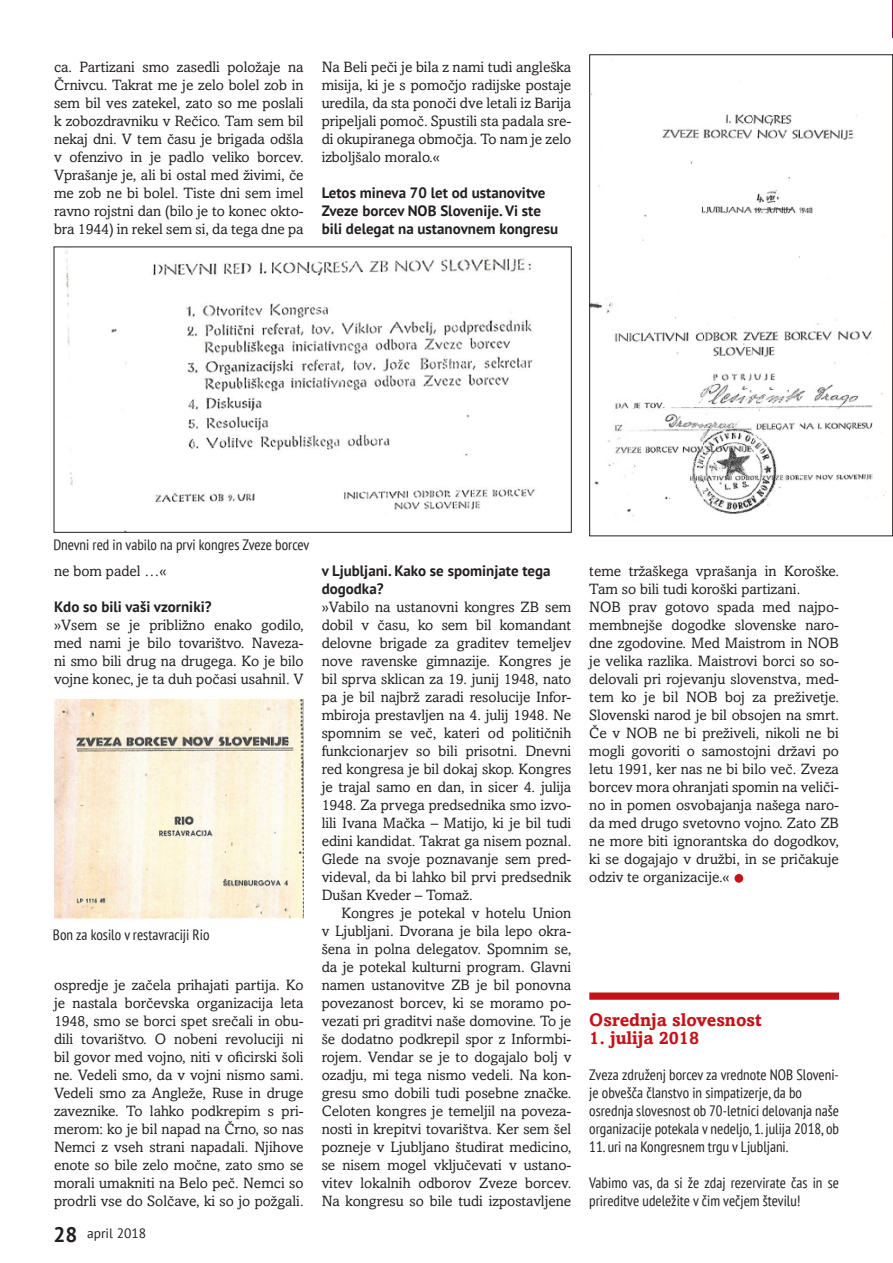
<style>
.page{position:relative;width:893px;height:1263px;background:#fff}
.page>*{position:absolute;margin:0;border:0;box-sizing:border-box;transform-origin:0 0}
.body2{font:700 18px "xpro";color:#c4121a}
.body2-2{font:15px/18px "xpro";color:#231f20;text-align:justify}
.sporocila_body{font:condensed 15px/18px "PT Sans";color:#231f20}
.vprasanje{font:700 15px/18px "PT Sans";color:#231f20}
.podpis_foto{font:condensed 15px "PT Sans";color:#231f20}
.body2-3{font:700 15px "PT Sans";color:#231f20}
.t1{font:13.5px "PT Sans";color:#231f20}
.s1{font-weight:700;font-size:21px}
</style>
<div class="page">
<hr style="left:892px;top:0;width:1px;height:37px;background:#85074f">
<div style="left:589px;top:992px;width:250px;height:8px;background:#c4121a"></div>
<img style="left:66px;top:251px;width:469px;height:280px">
<div style="left:54px;top:246px;width:518px;height:287px;border:1px solid #231f20"></div>
<img style="left:54px;top:700px;width:250px;height:219px">
<img style="left:591px;top:59px;width:295px;height:458px">
<div style="left:589px;top:54px;width:304px;height:482px;border:1px solid #231f20"></div>
<div style="left:734px;top:874px;width:9px;height:9px;background:#c4121a;border-radius:50%"></div>
<p class="body2-2" style="left:54px;top:58px;width:251px">ca. Partizani smo zasedli položaje na Črnivcu. Takrat me je zelo bolel zob in sem bil ves zatekel, zato so me poslali k zobozdravniku v Rečico. Tam sem bil nekaj dni. V tem času je brigada odšla v ofenzivo in je padlo veliko borcev.<br>Vprašanje je, ali bi ostal med živimi, če me zob ne bi bolel. Tiste dni sem imel ravno rojstni dan (bilo je to konec okto&shy;bra 1944) in rekel sem si, da tega dne pa</p>
<p class="body2-2" style="left:322px;top:58px;width:251px">Na Beli peči je bila z nami tudi angleška misija, ki je s pomočjo radijske postaje uredila, da sta ponoči dve letali iz Barija pripeljali pomoč. Spustili sta padala sre&shy;di okupiranega območja. To nam je zelo izboljšalo moralo.«</p>
<p class="vprasanje" style="left:322px;top:183px;width:238px">Letos mineva 70 let od ustanovitve<br>Zveze borcev NOB Slovenije. Vi ste bili delegat na ustanovnem kongresu</p>
<p class="podpis_foto" style="left:53px;top:535px;width:257px">Dnevni red in vabilo na prvi kongres Zveze borcev</p>
<p class="body2-2" style="left:54px;top:562px;width:114px">ne bom padel …«</p>
<p class="body2-3" style="left:54px;top:597px;width:159px">Kdo so bili vaši vzorniki?</p>
<p class="body2-2" style="left:54px;top:616px;width:251px">»Vsem se je približno enako godilo, med nami je bilo tovarištvo. Naveza&shy;ni smo bili drug na drugega. Ko je bilo vojne konec, je ta duh počasi usahnil. V</p>
<p class="podpis_foto" style="left:53px;top:925px;width:158px">Bon za kosilo v restavraciji Rio</p>
<p class="body2-2" style="left:54px;top:976px;width:251px">ospredje je začela prihajati partija. Ko je nastala borčevska organizacija leta 1948, smo se borci spet srečali in obu&shy;dili tovarištvo. O nobeni revoluciji ni bil govor med vojno, niti v oficirski šoli ne. Vedeli smo, da v vojni nismo sami.<br>Vedeli smo za Angleže, Ruse in druge zaveznike. To lahko podkrepim s pri&shy;merom: ko je bil napad na Črno, so nas Nemci z vseh strani napadali. Njihove enote so bile zelo močne, zato smo se morali umakniti na Belo peč. Nemci so prodrli vse do Solčave, ki so jo požgali.</p>
<p class="t1" style="left:54px;top:1225px;width:94px"><span class="s1">28</span> april 2018</p>
<p class="vprasanje" style="left:322px;top:561px;width:230px">v Ljubljani. Kako se spominjate tega dogodka?</p>
<p class="body2-2" style="left:322px;top:598px;width:251px">»Vabilo na ustanovni kongres ZB sem dobil v času, ko sem bil komandant delovne brigade za graditev temeljev nove ravenske gimnazije. Kongres je bil sprva sklican za 19. junij 1948, nato pa je bil najbrž zaradi resolucije Infor&shy;mbiroja prestavljen na 4. julij 1948. Ne spomnim se več, kateri od političnih funkcionarjev so bili prisotni. Dnevni red kongresa je bil dokaj skop. Kongres je trajal samo en dan, in sicer 4. julija 1948. Za prvega predsednika smo izvo&shy;lili Ivana Mačka – Matijo, ki je bil tudi edini kandidat. Takrat ga nisem poznal.<br>Glede na svoje poznavanje sem pred&shy;videval, da bi lahko bil prvi predsednik Dušan Kveder – Tomaž.</p>
<p class="body2-2" style="left:322px;top:904px;width:251px;text-indent:20px">Kongres je potekal v hotelu Union v Ljubljani. Dvorana je bila lepo okra&shy;šena in polna delegatov. Spomnim se, da je potekal kulturni program. Glavni namen ustanovitve ZB je bil ponovna povezanost borcev, ki se moramo po&shy;vezati pri graditvi naše domovine. To je še dodatno podkrepil spor z Informbi&shy;rojem. Vendar se je to dogajalo bolj v ozadju, mi tega nismo vedeli. Na kon&shy;gresu smo dobili tudi posebne značke.<br>Celoten kongres je temeljil na poveza&shy;nosti in krepitvi tovarištva. Ker sem šel pozneje v Ljubljano študirat medicino, se nisem mogel vključevati v ustano&shy;vitev lokalnih odborov Zveze borcev.<br>Na kongresu so bile tudi izpostavljene</p>
<p class="body2-2" style="left:589px;top:562px;width:251px">teme tržaškega vprašanja in Koroške.<br>Tam so bili tudi koroški partizani.</p>
<p class="body2-2" style="left:589px;top:598px;width:251px">NOB prav gotovo spada med najpo&shy;membnejše dogodke slovenske naro&shy;dne zgodovine. Med Maistrom in NOB je velika razlika. Maistrovi borci so so&shy;delovali pri rojevanju slovenstva, med&shy;tem ko je bil NOB boj za preživetje.<br>Slovenski narod je bil obsojen na smrt.<br>Če v NOB ne bi preživeli, nikoli ne bi mogli govoriti o samostojni državi po letu 1991, ker nas ne bi bilo več. Zveza borcev mora ohranjati spomin na veliči&shy;no in pomen osvobajanja našega naro&shy;da med drugo svetovno vojno. Zato ZB ne more biti ignorantska do dogodkov, ki se dogajajo v družbi, in se pričakuje odziv te organizacije.«</p>
<p class="body2" style="left:589px;top:1009px;width:174px">Osrednja slovesnost</p>
<p class="body2" style="left:589px;top:1027px;width:111px">1. julija 2018</p>
<p class="sporocila_body" style="left:589px;top:1065px;width:251px">Zveza združenj borcev za vrednote NOB Sloveni&shy;je obvešča članstvo in simpatizerje, da bo</p>
<p class="sporocila_body" style="left:589px;top:1101px;width:251px">osrednja slovesnost ob 70-letnici delovanja naše organizacije potekala v nedeljo, 1. julija 2018, ob</p>
<p class="sporocila_body" style="left:589px;top:1137px;width:201px">11. uri na Kongresnem trgu v Ljubljani.</p>
<p class="sporocila_body" style="left:589px;top:1173px;width:251px">Vabimo vas, da si že zdaj rezervirate čas in se prireditve udeležite v čim večjem številu!</p>
</div>
